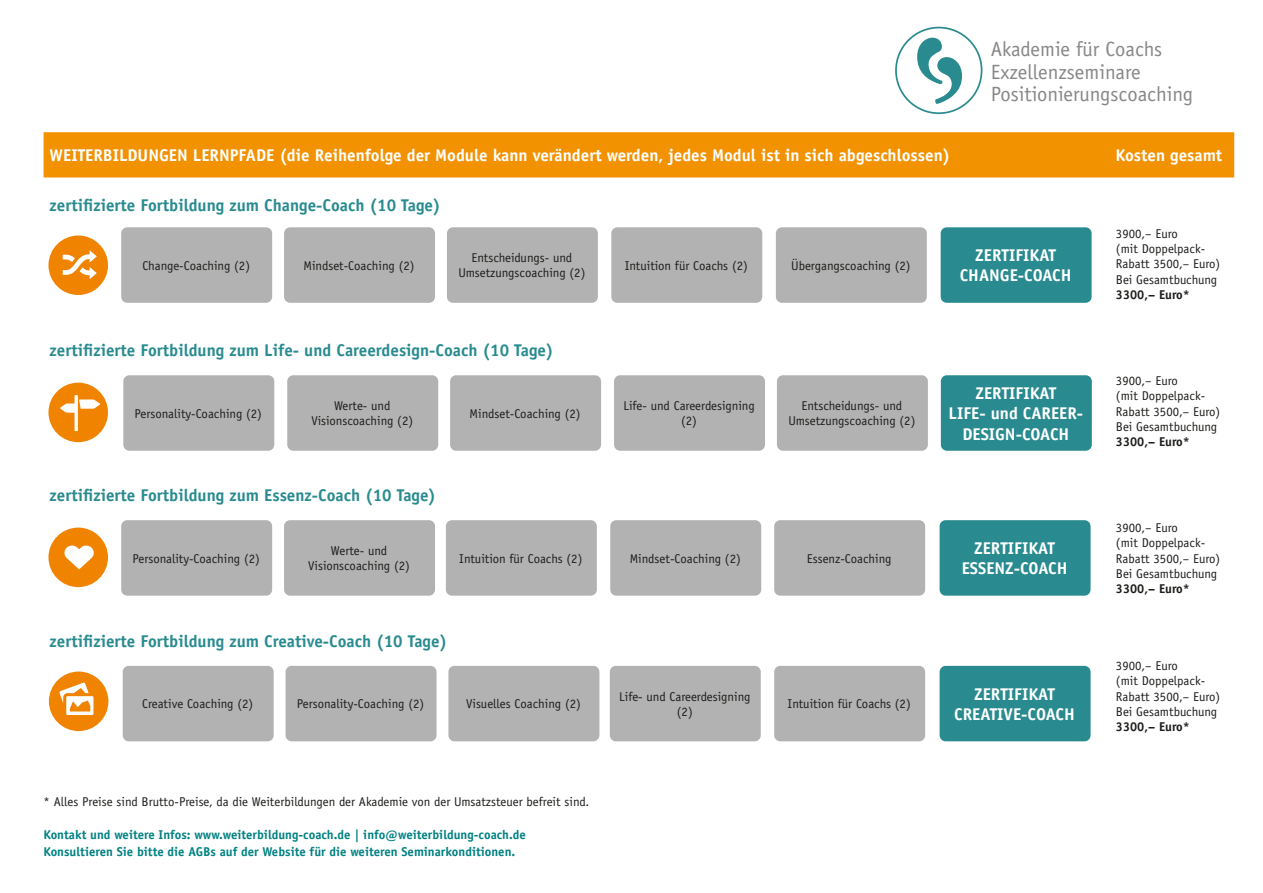
<style>
.page{position:relative;width:1263px;height:893px;background:#fff}
.page>*{position:absolute;margin:0;border:0;box-sizing:border-box;transform-origin:0 0}
.Zitate{font:79.8px "Entypo";color:#fff}
.Zitate-2{font:68.1px "Entypo";color:#fff}
.grundschrift{font:20.7px "Officina Sans Std";color:#878787}
.grundschrift-2{font:700 17.1px/20.4px "Officina Sans Std";color:#fff;text-align:center}
.grundschrift-3{font:700 17.1px "Officina Sans Std";color:#298b8f}
.t1{font:12.75px/15.3px "Officina Sans Std";color:#1d1d1b;text-align:center}
.t2{font:700 12.75px "Officina Sans Std";color:#008182}
.s1{font-weight:700}
</style>
<div class="page">
<div style="left:44px;top:132px;width:1190px;height:45px;background:#f39200"></div>
<svg style="left:48px;top:375px;width:1044px;height:367px"></svg>
<svg style="left:48px;top:468px;width:1044px;height:145px"></svg>
<div style="left:121px;top:227px;width:151px;height:76px;background:#b2b2b2;border-radius:6px"></div>
<div style="left:284px;top:227px;width:151px;height:76px;background:#b2b2b2;border-radius:6px"></div>
<div style="left:447px;top:227px;width:151px;height:76px;background:#b2b2b2;border-radius:6px"></div>
<div style="left:611px;top:227px;width:151px;height:76px;background:#b2b2b2;border-radius:6px"></div>
<div style="left:941px;top:227px;width:150px;height:76px;background:#298b8f;border-radius:6px"></div>
<svg style="left:917px;top:38px;width:45px;height:66px"></svg>
<div style="left:895px;top:27px;width:87px;height:87px;border:2px solid #298b8f;border-radius:50%"></div>
<div style="left:123px;top:375px;width:151px;height:76px;background:#b2b2b2;border-radius:6px"></div>
<div style="left:287px;top:375px;width:151px;height:76px;background:#b2b2b2;border-radius:6px"></div>
<div style="left:450px;top:375px;width:151px;height:76px;background:#b2b2b2;border-radius:6px"></div>
<div style="left:614px;top:375px;width:151px;height:76px;background:#b2b2b2;border-radius:6px"></div>
<div style="left:777px;top:375px;width:151px;height:76px;background:#b2b2b2;border-radius:6px"></div>
<div style="left:941px;top:375px;width:151px;height:76px;background:#298b8f;border-radius:6px"></div>
<div style="left:121px;top:520px;width:151px;height:76px;background:#b2b2b2;border-radius:6px"></div>
<div style="left:284px;top:520px;width:151px;height:76px;background:#b2b2b2;border-radius:6px"></div>
<div style="left:774px;top:520px;width:151px;height:76px;background:#b2b2b2;border-radius:6px"></div>
<div style="left:446px;top:520px;width:151px;height:76px;background:#b2b2b2;border-radius:6px"></div>
<div style="left:939px;top:520px;width:151px;height:76px;background:#298b8f;border-radius:6px"></div>
<div style="left:286px;top:666px;width:150px;height:75px;background:#b2b2b2;border-radius:6px"></div>
<div style="left:448px;top:666px;width:151px;height:75px;background:#b2b2b2;border-radius:6px"></div>
<div style="left:610px;top:666px;width:151px;height:75px;background:#b2b2b2;border-radius:6px"></div>
<div style="left:774px;top:666px;width:151px;height:75px;background:#b2b2b2;border-radius:6px"></div>
<div style="left:939px;top:666px;width:151px;height:75px;background:#298b8f;border-radius:6px"></div>
<div style="left:49px;top:671px;width:59px;height:60px;background:#f08400;border-radius:50%"></div>
<div style="left:48px;top:383px;width:60px;height:59px;background:#f08400;border-radius:50%"></div>
<div style="left:48px;top:528px;width:60px;height:59px;background:#f08400;border-radius:50%"></div>
<div style="left:48px;top:235px;width:60px;height:60px;background:#f08400;border-radius:50%"></div>
<div style="left:610px;top:520px;width:151px;height:76px;background:#b2b2b2;border-radius:6px"></div>
<div style="left:776px;top:227px;width:151px;height:76px;background:#b2b2b2;border-radius:6px"></div>
<div style="left:123px;top:666px;width:151px;height:75px;background:#b2b2b2;border-radius:6px"></div>
<p class="grundschrift" style="left:991px;top:37px;width:173px">Akademie für Coachs</p>
<p class="grundschrift" style="left:991px;top:60px;width:151px">Exzellenzseminare</p>
<p class="grundschrift" style="left:991px;top:82px;width:204px">Positionierungscoaching</p>
<p class="grundschrift-2" style="left:50px;top:145px;width:902px">WEITERBILDUNGEN LERNPFADE (die Reihenfolge der Module kann verändert werden, jedes Modul ist in sich abgeschlossen)</p>
<p class="grundschrift-2" style="left:1115px;top:145px;width:108px">Kosten gesamt</p>
<p class="grundschrift-3" style="left:50px;top:194px;width:392px">zertifizierte Fortbildung zum Change-Coach (10 Tage)</p>
<p class="Zitate-2" style="left:59px;top:218px;width:42px">f</p>
<p class="t1" style="left:142px;top:258px;width:109px">Change-Coaching (2)</p>
<p class="t1" style="left:304px;top:258px;width:113px">Mindset-Coaching (2)</p>
<p class="t1" style="left:458px;top:250px;width:128px">Entscheidungs- und<br>Umsetzungscoaching (2)</p>
<p class="t1" style="left:625px;top:258px;width:125px">Intuition für Coachs (2)</p>
<p class="grundschrift-2" style="left:960px;top:245px;width:113px">ZERTIFIKAT<br>CHANGE-COACH</p>
<p class="t1" style="left:791px;top:258px;width:121px">Übergangscoaching (2)</p>
<p class="grundschrift-3" style="left:50px;top:340px;width:505px">zertifizierte Fortbildung zum Life- und Careerdesign-Coach (10 Tage)</p>
<p class="Zitate" style="left:56px;top:359px;width:49px">$</p>
<p class="t1" style="left:135px;top:406px;width:129px">Personality-Coaching (2)</p>
<p class="t1" style="left:311px;top:398px;width:103px">Werte- und<br>Visionscoaching (2)</p>
<p class="t1" style="left:470px;top:406px;width:113px">Mindset-Coaching (2)</p>
<p class="t1" style="left:623px;top:398px;width:133px">Life- und Careerdesigning (2)</p>
<p class="t1" style="left:788px;top:398px;width:128px">Entscheidungs- und<br>Umsetzungscoaching (2)</p>
<p class="grundschrift-3" style="left:50px;top:485px;width:388px">zertifizierte Fortbildung zum Essenz-Coach (10 Tage)</p>
<p class="grundschrift-2" style="left:948px;top:382px;width:136px">ZERTIFIKAT<br>LIFE- und CAREER-<br>DESIGN-COACH</p>
<p class="Zitate-2" style="left:61px;top:511px;width:38px">6</p>
<p class="t1" style="left:132px;top:551px;width:129px">Personality-Coaching (2)</p>
<p class="t1" style="left:308px;top:543px;width:103px">Werte- und<br>Visionscoaching (2)</p>
<p class="t1" style="left:459px;top:551px;width:125px">Intuition für Coachs (2)</p>
<p class="t1" style="left:807px;top:551px;width:86px">Essenz-Coaching</p>
<p class="grundschrift-2" style="left:962px;top:538px;width:107px">ZERTIFIKAT<br>ESSENZ-COACH</p>
<p class="t1" style="left:630px;top:551px;width:113px">Mindset-Coaching (2)</p>
<p class="grundschrift-3" style="left:50px;top:630px;width:399px">zertifizierte Fortbildung zum Creative-Coach (10 Tage)</p>
<p class="Zitate-2" style="left:56px;top:652px;width:42px">p</p>
<p class="t1" style="left:142px;top:696px;width:113px">Creative Coaching (2)</p>
<p class="t1" style="left:297px;top:696px;width:129px">Personality-Coaching (2)</p>
<p class="t1" style="left:466px;top:696px;width:116px">Visuelles Coaching (2)</p>
<p class="t1" style="left:619px;top:689px;width:133px">Life- und Careerdesigning (2)</p>
<p class="t1" style="left:788px;top:696px;width:125px">Intuition für Coachs (2)</p>
<p class="grundschrift-2" style="left:954px;top:683px;width:122px">ZERTIFIKAT<br>CREATIVE-COACH</p>
<p class="t1" style="left:44px;top:794px;width:547px">* Alles Preise sind Brutto-Preise, da die Weiterbildungen der Akademie von der Umsatzsteuer befreit sind.</p>
<p class="t2" style="left:44px;top:827px;width:484px">Kontakt und weitere Infos: www.weiterbildung-coach.de | info@weiterbildung-coach.de</p>
<p class="t2" style="left:44px;top:843px;width:473px">Konsultieren Sie bitte die AGBs auf der Website für die weiteren Seminarkonditionen.</p>
<p class="t1" style="left:1116px;top:226px;width:106px;text-align:left">3900,– Euro<br>(mit Doppelpack-<br>Rabatt 3500,– Euro)<br>Bei Gesamtbuchung<br><span class="s1">3300,– Euro*</span></p>
<p class="t1" style="left:1116px;top:373px;width:106px;text-align:left">3900,– Euro<br>(mit Doppelpack-<br>Rabatt 3500,– Euro)<br>Bei Gesamtbuchung<br><span class="s1">3300,– Euro*</span></p>
<p class="t1" style="left:1116px;top:520px;width:106px;text-align:left">3900,– Euro<br>(mit Doppelpack-<br>Rabatt 3500,– Euro)<br>Bei Gesamtbuchung<br><span class="s1">3300,– Euro*</span></p>
<p class="t1" style="left:1116px;top:658px;width:106px;text-align:left">3900,– Euro<br>(mit Doppelpack-<br>Rabatt 3500,– Euro)<br>Bei Gesamtbuchung<br><span class="s1">3300,– Euro*</span></p>
</div>
